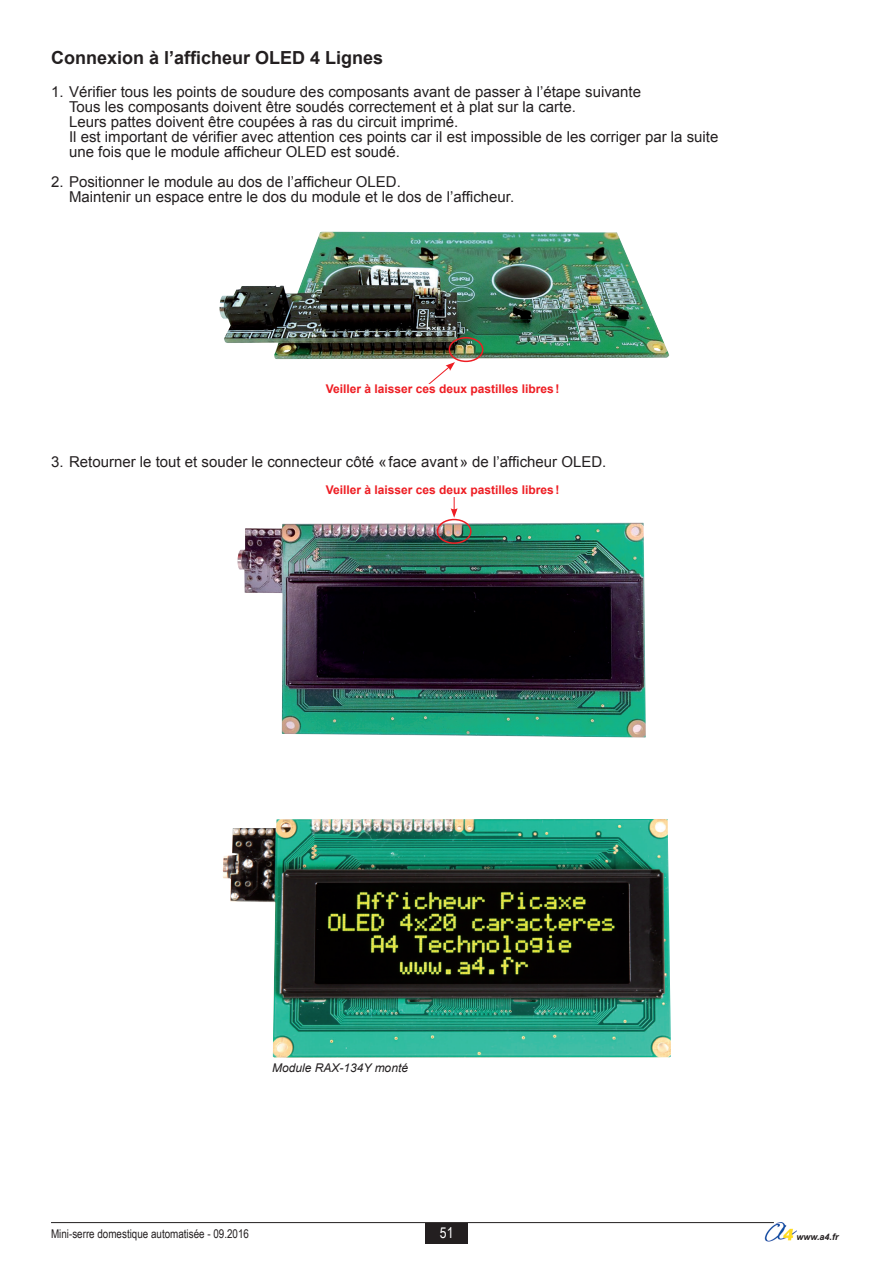
<style>
.page{position:relative;width:893px;height:1263px;background:#fff}
.page>*{position:absolute;margin:0;border:0;box-sizing:border-box;transform-origin:0 0}
.t1{font:700 18px "Arial";color:#231f20}
.t2{font:15px "Arial";color:#231f20}
.t3{font:15px "Arial Narrow";color:#fff}
.t4{font:700 12px "Arial";color:#ee1d23}
.t5{font:12px "Arial Narrow";color:#231f20}
.t6{font:italic 12px "Arial";color:#231f20}
.t7{font:italic 700 9px "Arial";color:#231f20}
</style>
<div class="page">
<img style="left:764px;top:1222px;width:32px;height:19px">
<hr style="left:51px;top:1222px;width:723px;height:1px;background:#231f20">
<div style="left:425px;top:1223px;width:43px;height:20px;background:#231f20"></div>
<img style="left:219px;top:232px;width:450px;height:127px">
<svg style="left:428px;top:362px;width:27px;height:22px"></svg>
<div style="left:449px;top:337px;width:34px;height:25px;border:2px solid #ee1d23;border-radius:50%"></div>
<img style="left:237px;top:523px;width:409px;height:215px">
<svg style="left:451px;top:497px;width:7px;height:21px"></svg>
<div style="left:437px;top:519px;width:35px;height:25px;border:2px solid #ee1d23;border-radius:50%"></div>
<img style="left:223px;top:819px;width:448px;height:239px">
<p class="t1" style="left:51px;top:46px;width:334px">Connexion à l’afficheur OLED 4 Lignes</p>
<p class="t2" style="left:51px;top:82px;width:591px">1. Vérifier tous les points de soudure des composants avant de passer à l’étape suivante</p>
<p class="t2" style="left:69px;top:97px;width:508px">Tous les composants doivent être soudés correctement et à plat sur la carte.</p>
<p class="t2" style="left:69px;top:112px;width:391px">Leurs pattes doivent être coupées à ras du circuit imprimé.</p>
<p class="t2" style="left:69px;top:127px;width:651px">Il est important de vérifier avec attention ces points car il est impossible de les corriger par la suite</p>
<p class="t2" style="left:69px;top:142px;width:333px">une fois que le module afficheur OLED est soudé.</p>
<p class="t2" style="left:51px;top:172px;width:351px">2. Positionner le module au dos de l’afficheur OLED.</p>
<p class="t2" style="left:69px;top:187px;width:447px">Maintenir un espace entre le dos du module et le dos de l’afficheur.</p>
<p class="t4" style="left:326px;top:381px;width:235px">Veiller à laisser ces deux pastilles libres!</p>
<p class="t2" style="left:51px;top:452px;width:557px">3. Retourner le tout et souder le connecteur côté «face avant» de l’afficheur OLED.</p>
<p class="t4" style="left:326px;top:482px;width:235px">Veiller à laisser ces deux pastilles libres!</p>
<p class="t6" style="left:272px;top:1060px;width:137px">Module RAX-134Y monté</p>
<p class="t5" style="left:51px;top:1225px;width:199px">Mini-serre domestique automatisée - 09.2016</p>
<p class="t3" style="left:440px;top:1222px;width:15px">51</p>
<p class="t7" style="left:796px;top:1231px;width:44px">www.a4.fr</p>
</div>
